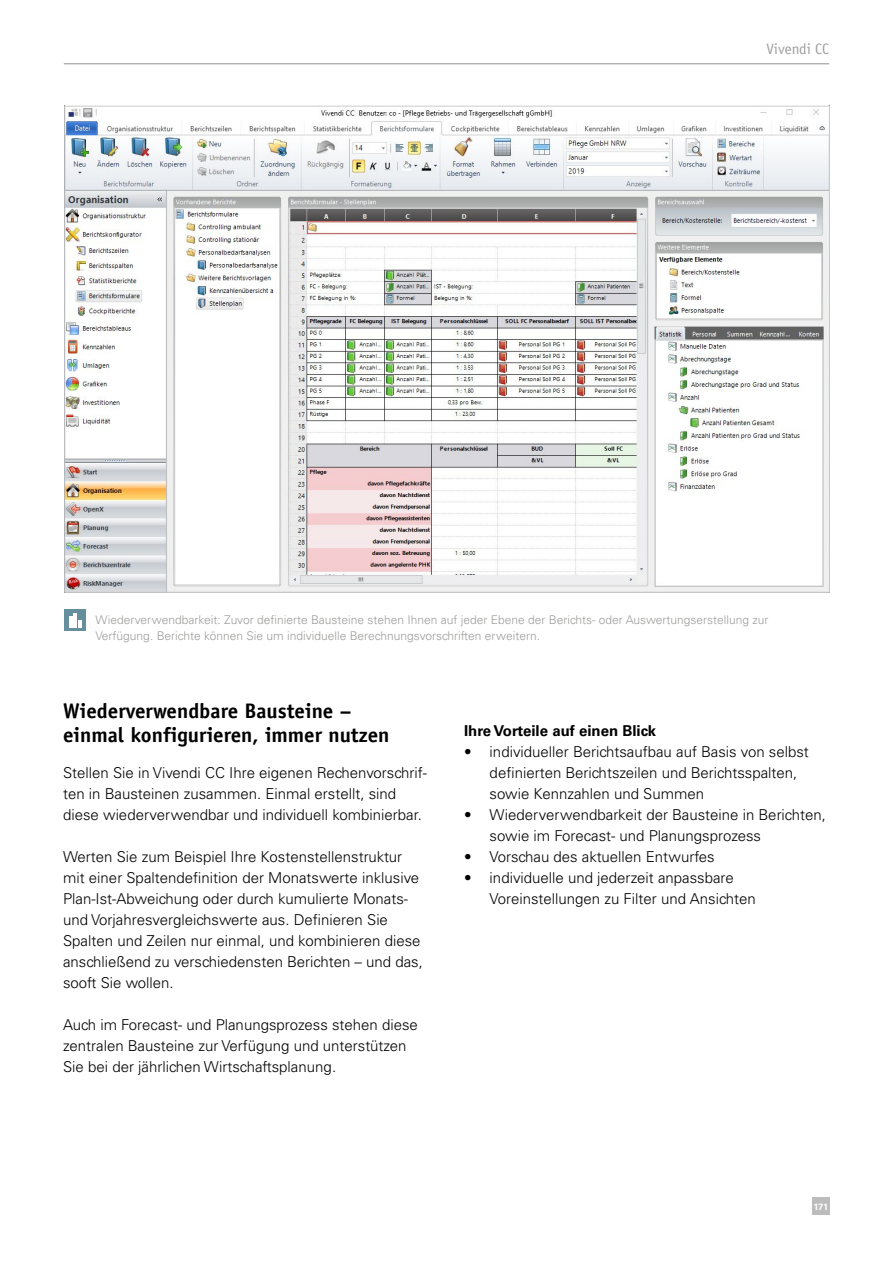
<style>
.page{position:relative;width:893px;height:1263px;background:#fff}
.page>*{position:absolute;margin:0;border:0;box-sizing:border-box;transform-origin:0 0}
.t1{font:700 21px/24px "Officina Sans";color:#000}
.t2{font:300 15px/21px "Univers LT Std";color:#000}
.t3{font:700 15px "Univers LT Std";color:#000}
.t4{font:15px "Officina Sans";color:#9d9d9c}
.t5{font:300 12px/16.5px "Univers LT Std";color:#9d9d9c}
.t6{font:700 9px "Univers LT Std";color:#fff}
</style>
<div class="page">
<div style="left:812px;top:1198px;width:17px;height:17px;background:#bcbcbc"></div>
<hr style="left:64px;top:63px;width:765px;height:1px;background:#9d9d9c">
<img style="left:66px;top:108px;width:762px;height:483px">
<div style="left:64px;top:609px;width:22px;height:22px;background:#658f9c"></div>
<svg style="left:78px;top:620px;width:3px;height:7px"></svg>
<hr style="left:74px;top:613px;width:3px;height:14px;background:#fff">
<hr style="left:69px;top:616px;width:4px;height:11px;background:#fff">
<p class="t4" style="left:766px;top:40px;width:64px">Vivendi CC</p>
<p class="t5" style="left:95px;top:611px;width:674px">Wiederverwendbarkeit: Zuvor definierte Bausteine stehen Ihnen auf jeder Ebene der Berichts- oder Auswertungserstellung zur<br>Verfügung. Berichte können Sie um individuelle Berechnungsvorschriften erweitern.</p>
<h1 class="t1" style="left:63px;top:698px;width:328px">Wiederverwendbare Bausteine – einmal konfigurieren, immer nutzen</h1>
<p class="t2" style="left:63px;top:762px;width:365px">Stellen Sie in Vivendi CC Ihre eigenen Rechenvorschrif&shy;ten in Bausteinen zusammen. Einmal erstellt, sind diese wiederverwendbar und individuell kombinierbar.</p>
<p class="t2" style="left:63px;top:846px;width:361px">Werten Sie zum Beispiel Ihre Kostenstellenstruktur mit einer Spaltendefinition der Monatswerte inklusive Plan-Ist-Abweichung oder durch kumulierte Monats&shy;und Vorjahresvergleichswerte aus. Definieren Sie Spalten und Zeilen nur einmal, und kombinieren diese anschließend zu verschiedensten Berichten – und das, sooft Sie wollen.</p>
<p class="t2" style="left:63px;top:1014px;width:356px">Auch im Forecast- und Planungsprozess stehen diese zentralen Bausteine zur Verfügung und unterstützen<br>Sie bei der jährlichen Wirtschaftsplanung.</p>
<p class="t3" style="left:464px;top:722px;width:194px">Ihre Vorteile auf einen Blick</p>
<p class="t2" style="left:490px;top:741px;width:321px;text-indent:-26px">• individueller Berichtsaufbau auf Basis von selbst definierten Berichtszeilen und Berichtsspalten, sowie Kennzahlen und Summen</p>
<p class="t2" style="left:490px;top:804px;width:338px;text-indent:-26px">• Wiederverwendbarkeit der Bausteine in Berichten, sowie im Forecast- und Planungsprozess</p>
<p class="t2" style="left:464px;top:846px;width:252px">• Vorschau des aktuellen Entwurfes</p>
<p class="t2" style="left:490px;top:867px;width:268px;text-indent:-26px">• individuelle und jederzeit anpassbare<br>Voreinstellungen zu Filter und Ansichten</p>
<p class="t6" style="left:813px;top:1201px;width:16px">171</p>
</div>
